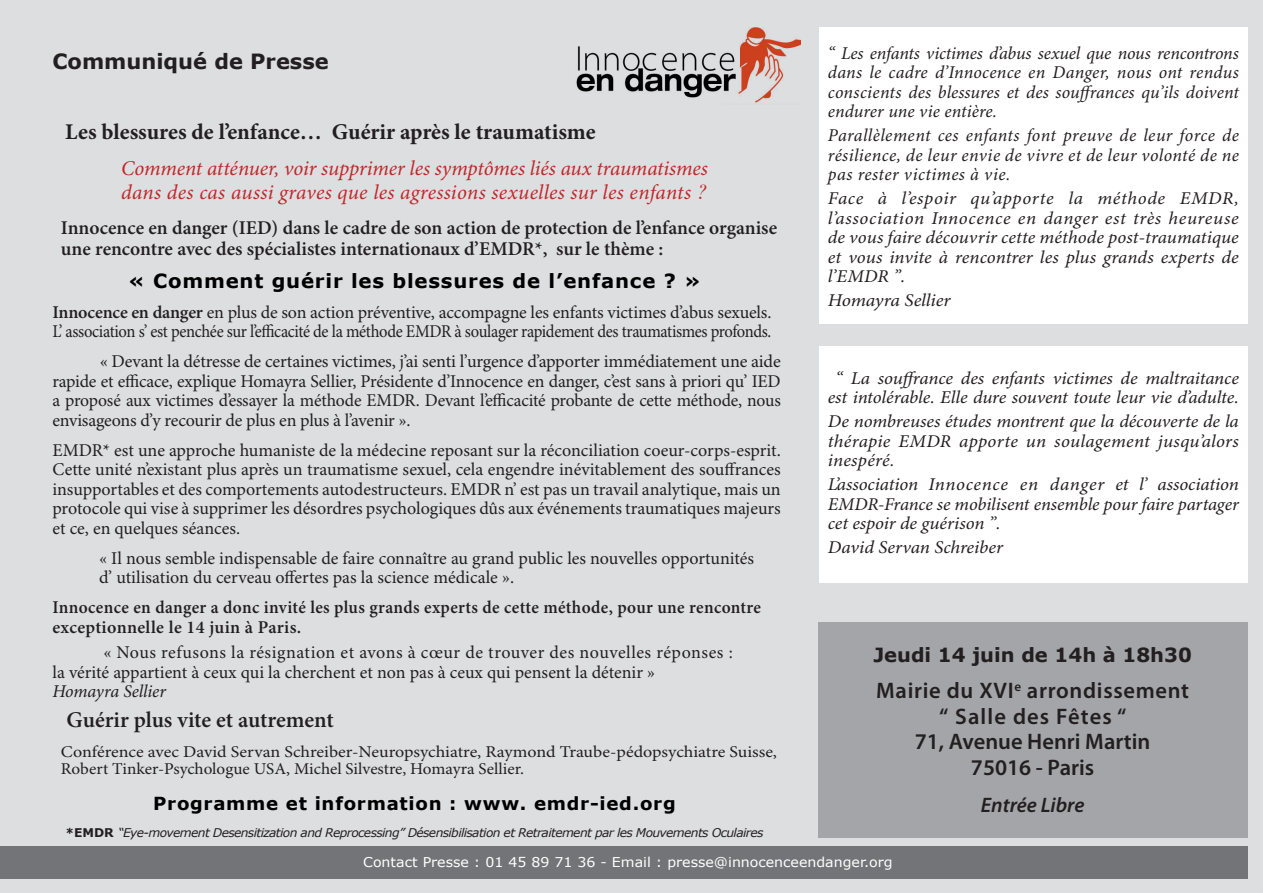
<style>
.page{position:relative;width:1263px;height:893px;background:#fff}
.page>*{position:absolute;margin:0;border:0;box-sizing:border-box;transform-origin:0 0}
.t1{font:600 22.5px/25.5px "Myriad Pro";letter-spacing:.03em;color:#231f20;text-align:center}
.t2{font:700 22.5px "Minion Pro";color:#231f20}
.t3{font:600 22.5px "Minion Pro";letter-spacing:-.005em;color:#231f20}
.t4{font:italic 21px/24px "Minion Pro";color:#be2829}
.t5{font:700 21px "Verdana";color:#231f20}
.t6{font:italic 600 21px "Myriad Pro";color:#231f20}
.t7{font:600 19.5px/21px "Minion Pro";color:#231f20}
.t8{font:700 19.5px "Verdana";letter-spacing:.04em;color:#000}
.t9{font:700 19.5px "Verdana";color:#231f20}
.t10{font:18px/19.5px "Minion Pro";letter-spacing:-.005em;color:#231f20}
.t11{font:italic 18px/19.5px "Minion Pro";color:#231f20;text-align:justify;scale:1.05 1}
.t12{font:italic 18px/19.5px "Minion Pro";color:#231f20;text-align:justify}
.t13{font:600 18px/19.5px "Minion Pro";letter-spacing:.02em;color:#231f20;scale:.96 1}
.t14{font:700 18px "Verdana";letter-spacing:.04em;color:#000}
.t15{font:italic 18px "Minion Pro";color:#231f20;scale:1.06 1}
.t16{font:italic 18px "Minion Pro";color:#231f20;scale:1.08 1}
.t17{font:16.5px/16.5px "Minion Pro";color:#231f20;scale:1.09 1}
.t18{font:13.5px "Verdana";color:#fff;scale:1.05 1}
.t19{font:italic 12px "Verdana";letter-spacing:-.05em;color:#231f20}
.s1{font-family:"Times"}
.s2{font-weight:600}
.s3{font-weight:700;font-style:normal}
</style>
<div class="page">
<div style="left:1px;top:1px;width:1261px;height:891px;background:#dddee0"></div>
<div style="left:819px;top:28px;width:428px;height:296px;background:#fff"></div>
<img style="left:576px;top:28px;width:224px;height:75px">
<div style="left:819px;top:346px;width:428px;height:237px;background:#fff"></div>
<div style="left:818px;top:622px;width:429px;height:216px;background:#a4a5a9"></div>
<div style="left:0;top:846px;width:1247px;height:33px;background:#727477"></div>
<p class="t12" style="left:828px;top:44px;width:412px">“ Les enfants victimes d’abus sexuel que nous rencontrons dans le cadre d’Innocence en Danger, nous ont rendus conscients des blessures et des souffrances qu’ils doivent endurer une vie entière.</p>
<p class="t12" style="left:828px;top:126px;width:412px">Parallèlement ces enfants font preuve de leur force de résilience, de leur envie de vivre et de leur volonté de ne pas rester victimes à vie.</p>
<p class="t11" style="left:828px;top:189px;width:393px">Face à l’espoir qu’apporte la méthode EMDR, l’association Innocence en danger est très heureuse de vous faire découvrir cette méthode post-traumatique et vous invite à rencontrer les plus grands experts de l’EMDR ”.</p>
<p class="t16" style="left:828px;top:289px;width:115px">Homayra Sellier</p>
<p class="t5" style="left:52px;top:48px;width:278px">Communiqué de Presse</p>
<p class="t2" style="left:65px;top:119px;width:532px">Les blessures de l’enfance… Guérir après le traumatisme</p>
<p class="t4" style="left:121px;top:157px;width:588px">Comment atténuer, voir supprimer les symptômes liés aux traumatismes dans des cas aussi graves que les agressions sexuelles sur les enfants <span class="s1">?</span></p>
<p class="t7" style="left:61px;top:218px;width:718px">Innocence en danger (IED) dans le cadre de son action de protection de l’enfance organise une rencontre avec des spécialistes internationaux d’EMDR*, sur le thème :</p>
<p class="t8" style="left:128px;top:268px;width:574px">« Comment guérir les blessures de l’enfance ? »</p>
<p class="t10" style="left:52px;top:303px;width:720px"><span class="s2">Innocence en danger</span> en plus de son action préventive, accompagne les enfants victimes d’abus sexuels.<br>L’ association s’ est penchée sur l’efficacité de la méthode EMDR à soulager rapidement des traumatismes profonds.</p>
<p class="t10" style="left:52px;top:353px;width:730px;text-align:justify;text-indent:47px">« Devant la détresse de certaines victimes, j’ai senti l’urgence d’apporter immédiatement une aide rapide et efficace, explique Homayra Sellier, Présidente d’Innocence en danger, c’est sans à priori qu’ IED a proposé aux victimes d’essayer la méthode EMDR. Devant l’efficacité probante de cette méthode, nous envisageons d’y recourir de plus en plus à l’avenir ».</p>
<p class="t10" style="left:52px;top:441px;width:730px;text-align:justify">EMDR* est une approche humaniste de la médecine reposant sur la réconciliation coeur-corps-esprit.<br>Cette unité n’existant plus après un traumatisme sexuel, cela engendre inévitablement des souffrances insupportables et des comportements autodestructeurs. EMDR n’ est pas un travail analytique, mais un protocole qui vise à supprimer les désordres psychologiques dûs aux événements traumatiques majeurs et ce, en quelques séances.</p>
<p class="t10" style="left:99px;top:549px;width:656px">« Il nous semble indispensable de faire connaître au grand public les nouvelles opportunités d’ utilisation du cerveau offertes pas la science médicale ».</p>
<p class="t13" style="left:52px;top:599px;width:740px">Innocence en danger a donc invité les plus grands experts de cette méthode, pour une rencontre exceptionnelle le 14 juin à Paris.</p>
<p class="t10" style="left:52px;top:644px;width:682px;text-indent:51px">« Nous refusons la résignation et avons à cœur de trouver des nouvelles réponses : la vérité appartient à ceux qui la cherchent et non pas à ceux qui pensent la détenir »</p>
<p class="t12" style="left:52px;top:683px;width:115px">Homayra Sellier</p>
<p class="t3" style="left:67px;top:707px;width:269px">Guérir plus vite et autrement</p>
<p class="t17" style="left:61px;top:744px;width:658px">Conférence avec David Servan Schreiber-Neuropsychiatre, Raymond Traube-pédopsychiatre Suisse,<br>Robert Tinker-Psychologue USA, Michel Silvestre, Homayra Sellier.</p>
<p class="t14" style="left:153px;top:792px;width:524px">Programme et information : www. emdr-ied.org</p>
<p class="t19" style="left:65px;top:825px;width:700px"><span class="s3">*EMDR</span> “Eye-movement Desensitization and Reprocessing” Désensibilisation et Retraitement par les Mouvements Oculaires</p>
<p class="t18" style="left:363px;top:853px;width:506px">Contact Presse : 01 45 89 71 36 - Email : presse@innocenceendanger.org</p>
<p class="t11" style="left:828px;top:369px;width:393px;text-align:center">“ La souffrance des enfants victimes de maltraitance est intolérable. Elle dure souvent toute leur vie d’adulte.</p>
<p class="t11" style="left:828px;top:413px;width:393px">De nombreuses études montrent que la découverte de la thérapie EMDR apporte un soulagement jusqu’alors inespéré.</p>
<p class="t11" style="left:828px;top:476px;width:393px">L’association Innocence en danger et l’ association EMDR-France se mobilisent ensemble pour faire partager cet espoir de guérison ”.</p>
<p class="t15" style="left:828px;top:537px;width:167px">David Servan Schreiber</p>
<p class="t9" style="left:873px;top:643px;width:320px">Jeudi 14 juin de 14h à 18h30</p>
<p class="t1" style="left:876px;top:678px;width:314px">Mairie du XVI<sup>e</sup> arrondissement “ Salle des Fêtes “<br>71, Avenue Henri Martin<br>75016 - Paris</p>
<p class="t6" style="left:981px;top:794px;width:105px">Entrée Libre</p>
</div>
